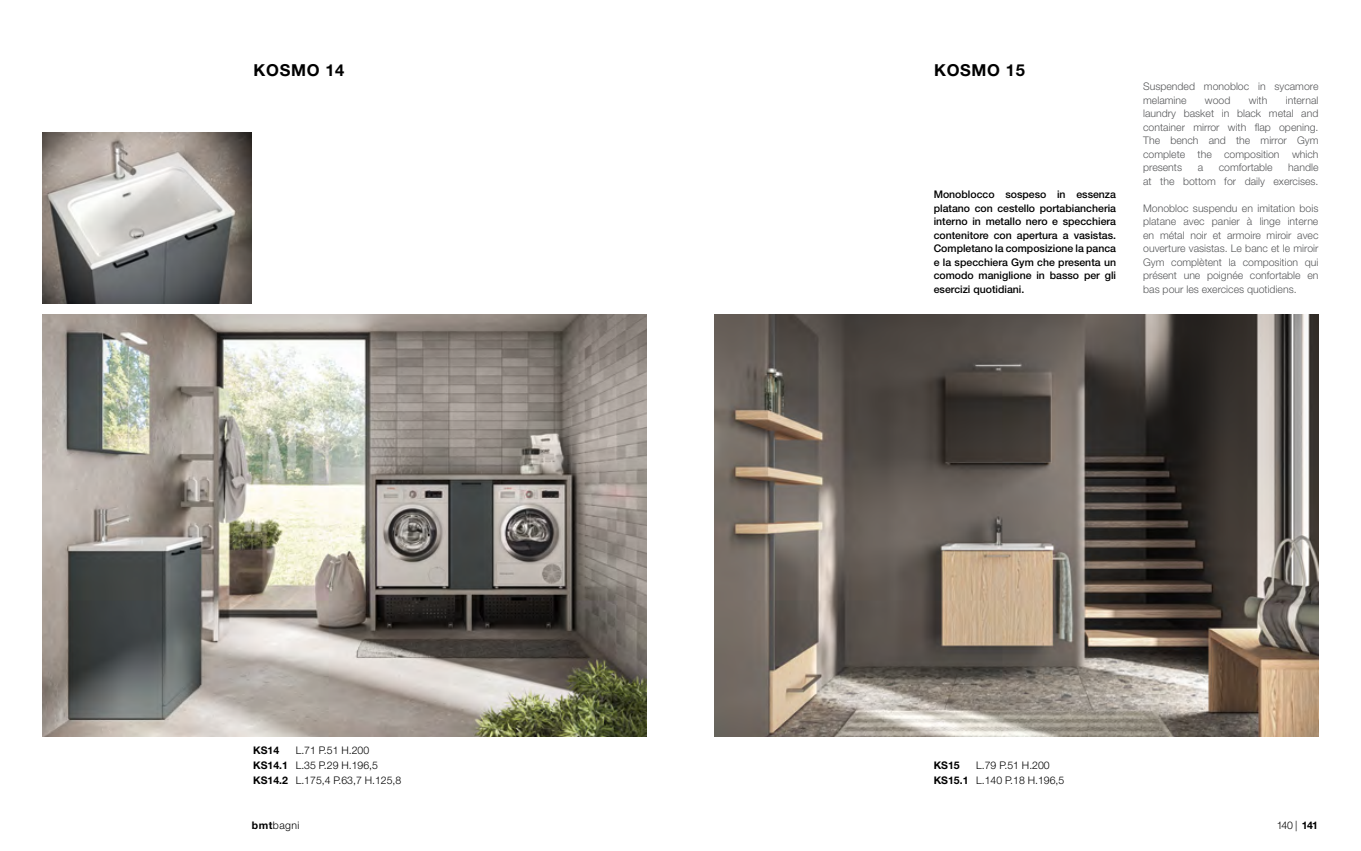
<style>
.page{position:relative;width:1361px;height:851px;background:#fff}
.page>*{position:absolute;margin:0;border:0;box-sizing:border-box;transform-origin:0 0}
.t1{font:700 16.5px "Helvetica Neue LT Std";letter-spacing:.04em;color:#000}
.t2{font:300 10.5px/13.5px "Helvetica Neue LT Std";color:#58595b;text-align:justify}
.t3{font:500 10.5px/13.5px "Helvetica Neue LT Std";color:#000;text-align:justify}
.t4{font:300 10.5px/15px "Helvetica Neue LT Std";color:#000}
.t5{font:700 10.5px "Helvetica Neue LT Std";color:#000}
.s1{font-weight:700}
</style>
<div class="page">
<img style="left:714px;top:314px;width:604px;height:422px">
<img style="left:43px;top:314px;width:603px;height:422px">
<img style="left:43px;top:133px;width:209px;height:171px">
<h1 class="t1" style="left:254px;top:59px;width:92px">KOSMO 14</h1>
<h1 class="t1" style="left:934px;top:59px;width:92px">KOSMO 15</h1>
<p class="t3" style="left:933px;top:188px;width:184px">Monoblocco sospeso in essenza platano con cestello portabiancheria interno in metallo nero e specchiera contenitore con apertura a vasistas.<br>Completano la composizione la panca e la specchiera Gym che presenta un comodo maniglione in basso per gli esercizi quotidiani.</p>
<p class="t2" style="left:1143px;top:80px;width:177px">Suspended monobloc in sycamore melamine</p>
<p class="t2" style="left:1143px;top:93px;width:177px;text-indent:143px">internal laundry basket in black metal and container mirror with flap opening.<br>The bench and the mirror Gym complete the composition which presents</p>
<p class="t2" style="left:1205px;top:93px;width:27px">wood</p>
<p class="t2" style="left:1249px;top:93px;width:20px">with</p>
<p class="t2" style="left:1143px;top:161px;width:177px;text-align:right">handle<br>at the bottom for daily exercises.</p>
<p class="t2" style="left:1143px;top:201px;width:177px">Monobloc suspendu en imitation bois platane avec panier à linge interne en métal noir et armoire miroir avec ouverture vasistas. Le banc et le miroir Gym complètent la composition qui présent une poignée confortable en bas pour les exercices quotidiens.</p>
<p class="t2" style="left:1197px;top:161px;width:7px">a</p>
<p class="t2" style="left:1218px;top:161px;width:55px">comfortable</p>
<p class="t5" style="left:253px;top:743px;width:28px">KS14</p>
<p class="t4" style="left:253px;top:742px;width:150px;text-indent:43px">L.71 P.51 H.200<br><span class="s1">KS14.1</span> L.35 P.29 H.196,5<br><span class="s1">KS14.2</span> L.175,4 P.63,7 H.125,8</p>
<p class="t5" style="left:933px;top:758px;width:28px">KS15</p>
<p class="t4" style="left:933px;top:757px;width:132px;text-indent:43px">L.79 P.51 H.200<br><span class="s1">KS15.1</span> L.140 P.18 H.196,5</p>
<p class="t4" style="left:252px;top:817px;width:49px"><span class="s1">bmt</span>bagni</p>
<p class="t4" style="left:1276px;top:817px;width:43px">140 | <span class="s1">141</span></p>
</div>
